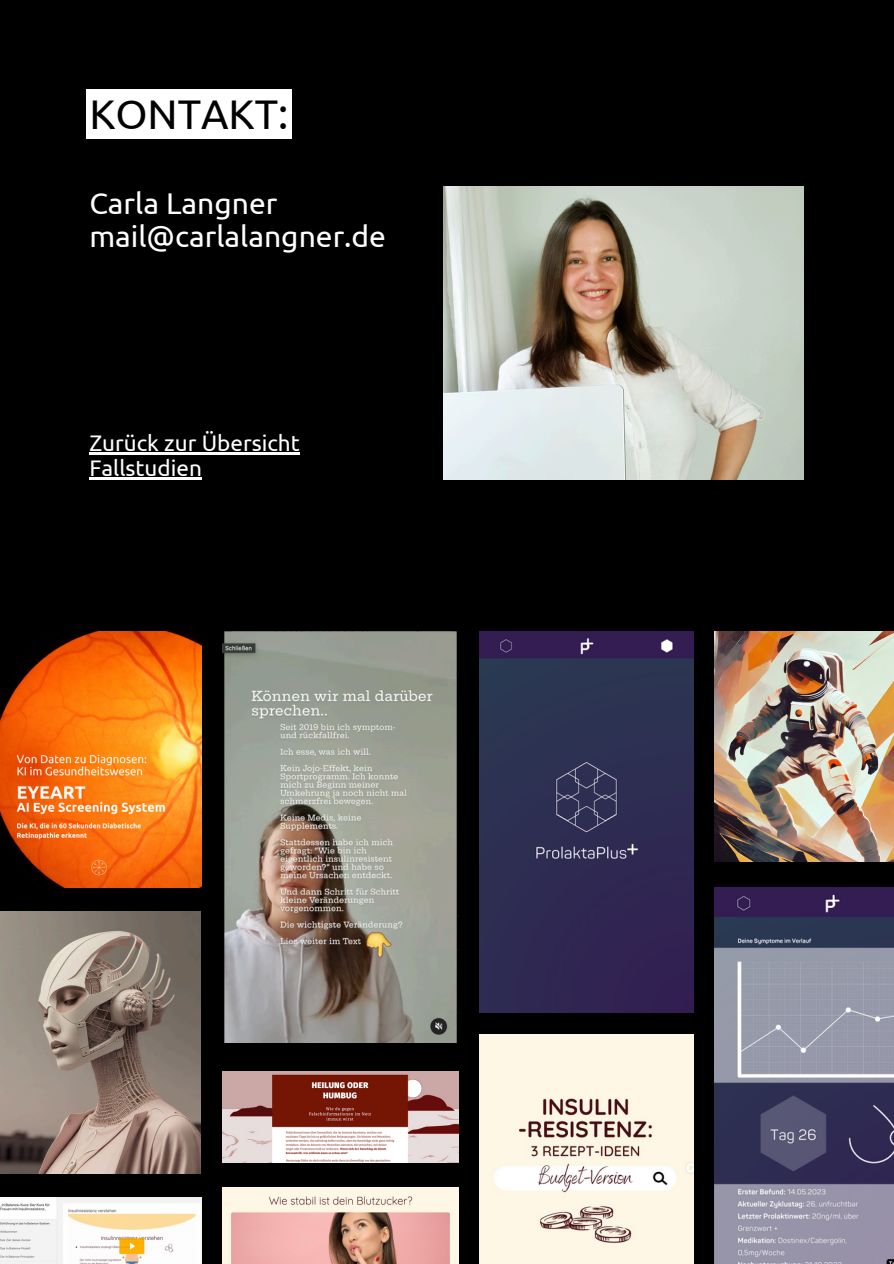
<style>
.page{position:relative;width:894px;height:1264px;background:#fff}
.page>*{position:absolute;margin:0;border:0;box-sizing:border-box;transform-origin:0 0}
.t1{font:41.4px "Ubuntu";color:#000}
.t2{font:30px/32.7px "Ubuntu";color:#fff}
.t3{font:22.5px/24.8px "Ubuntu";color:#fff}
</style>
<div class="page">
<div style="left:0;top:0;width:893px;height:1263px;background:#000"></div>
<img style="left:0;top:631px;width:202px;height:256px">
<img style="left:479px;top:631px;width:214px;height:381px">
<img style="left:222px;top:631px;width:236px;height:411px">
<img style="left:0;top:911px;width:200px;height:262px">
<img style="left:714px;top:631px;width:179px;height:230px">
<img style="left:714px;top:887px;width:179px;height:376px">
<img style="left:480px;top:1034px;width:213px;height:229px">
<img style="left:222px;top:1187px;width:236px;height:76px">
<img style="left:0;top:1197px;width:201px;height:66px">
<img style="left:222px;top:1071px;width:236px;height:91px">
<img style="left:443px;top:187px;width:360px;height:292px">
<div style="left:86px;top:89px;width:205px;height:49px;background:#fff"></div>
<hr style="left:89px;top:452px;width:211px;height:3px;background:#fff">
<hr style="left:89px;top:477px;width:113px;height:2px;background:#fff">
<p class="t1" style="left:89px;top:90px;width:200px">KONTAKT:</p>
<p class="t2" style="left:89px;top:187px;width:298px">Carla Langner mail@carlalangner.de</p>
<p class="t3" style="left:89px;top:431px;width:212px">Zurück zur Übersicht<br>Fallstudien</p>
</div>
